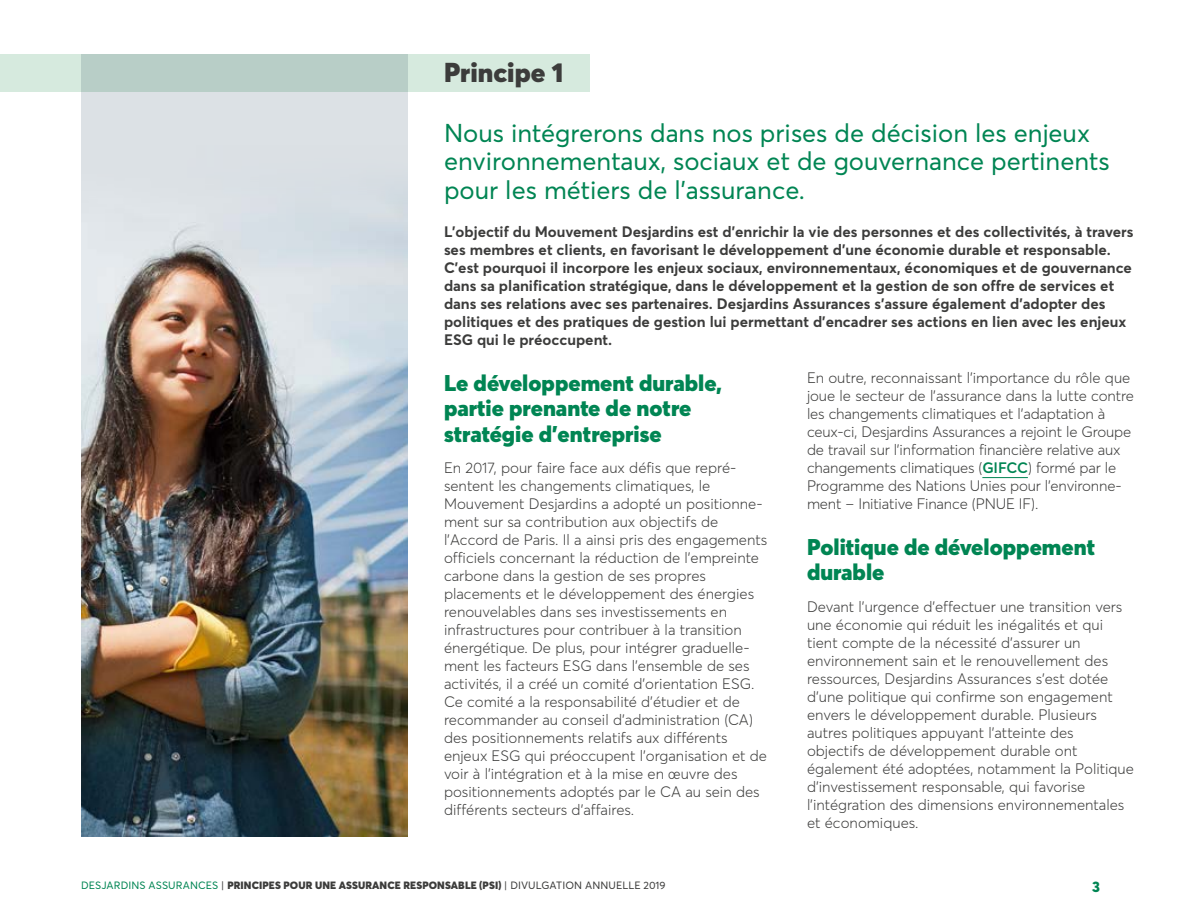
<style>
.page{position:relative;width:1188px;height:918px;background:#fff}
.page>*{position:absolute;margin:0;border:0;box-sizing:border-box;transform-origin:0 0}
.t1{font:900 27px "Averta";color:#3c3c3b}
.t2{font:25.5px/28.5px "Averta";color:#008553}
.t3{font:900 22.5px/25.5px "Averta";color:#008553}
.t4{font:300 15px/18px "Averta";color:#3c3c3b}
.t5{font:700 15px/18px "Averta";color:#3c3c3b}
.t6{font:800 15px "Averta";color:#008553}
.t7{font:900 10.5px "Averta";letter-spacing:.01em;color:#3c3c3b}
.s1{font-weight:600;color:#008553}
.s2{font-weight:400;color:#008553}
.s3{font-weight:400}
</style>
<div class="page">
<div style="left:81px;top:54px;width:327px;height:783px;background:#dce1e5"></div>
<img style="left:81px;top:192px;width:327px;height:645px">
<svg style="left:0;top:54px;width:590px;height:37px;background:#c5dad1"></svg>
<hr style="left:982px;top:477px;width:46px;height:1px;background:#008553">
<h2 class="t1" style="left:444px;top:55px;width:121px">Principe 1</h2>
<h2 class="t2" style="left:444px;top:118px;width:667px">Nous intégrerons dans nos prises de décision les enjeux environnementaux, sociaux et de gouvernance pertinents pour les métiers de l’assurance.</h2>
<p class="t5" style="left:444px;top:222px;width:691px">L’objectif du Mouvement Desjardins est d’enrichir la vie des personnes et des collectivités, à travers ses membres et clients, en favorisant le développement d’une économie durable et responsable.<br>C’est pourquoi il incorpore les enjeux sociaux, environnementaux, économiques et de gouvernance dans sa planification stratégique, dans le développement et la gestion de son offre de services et dans ses relations avec ses partenaires. Desjardins Assurances s’assure également d’adopter des politiques et des pratiques de gestion lui permettant d’encadrer ses actions en lien avec les enjeux ESG qui le préoccupent.</p>
<h3 class="t3" style="left:444px;top:370px;width:280px">Le développement durable, partie prenante de notre stratégie d’entreprise</h3>
<p class="t4" style="left:444px;top:459px;width:325px">En 2017, pour faire face aux défis que repré&shy;sentent les changements climatiques, le Mouvement Desjardins a adopté un positionne&shy;ment sur sa contribution aux objectifs de l’Accord de Paris. Il a ainsi pris des engagements officiels concernant la réduction de l’empreinte carbone dans la gestion de ses propres placements et le développement des énergies renouvelables dans ses investissements en infrastructures pour contribuer à la transition énergétique. De plus, pour intégrer graduelle&shy;ment les facteurs ESG dans l’ensemble de ses activités, il a créé un comité d’orientation ESG.<br>Ce comité a la responsabilité d’étudier et de recommander au conseil d’administration (CA) des positionnements relatifs aux différents enjeux ESG qui préoccupent l’organisation et de voir à l’intégration et à la mise en œuvre des positionnements adoptés par le CA au sein des différents secteurs d’affaires.</p>
<p class="t4" style="left:807px;top:369px;width:328px">En outre, reconnaissant l’importance du rôle que joue le secteur de l’assurance dans la lutte contre les changements climatiques et l’adaptation à ceux-ci, Desjardins Assurances a rejoint le Groupe de travail sur l’information financière relative aux changements climatiques (<span class="s1">GIFCC</span>) formé par le Programme des Nations Unies pour l’environne&shy;ment – Initiative Finance (PNUE IF).</p>
<h3 class="t3" style="left:807px;top:534px;width:290px">Politique de développement durable</h3>
<p class="t4" style="left:807px;top:597px;width:328px">Devant l’urgence d’effectuer une transition vers une économie qui réduit les inégalités et qui tient compte de la nécessité d’assurer un environnement sain et le renouvellement des ressources, Desjardins Assurances s’est dotée d’une politique qui confirme son engagement envers le développement durable. Plusieurs autres politiques appuyant l’atteinte des objectifs de développement durable ont également été adoptées, notamment la Politique d’investissement responsable, qui favorise l’intégration des dimensions environnementales et économiques.</p>
<p class="t7" style="left:81px;top:878px;width:586px"><span class="s2">DESJARDINS ASSURANCES</span> <span class="s3">|</span> PRINCIPES POUR UNE ASSURANCE RESPONSABLE (PSI) <span class="s3">| DIVULGATION ANNUELLE 2019</span></p>
<p class="t6" style="left:1092px;top:877px;width:9px">3</p>
</div>
